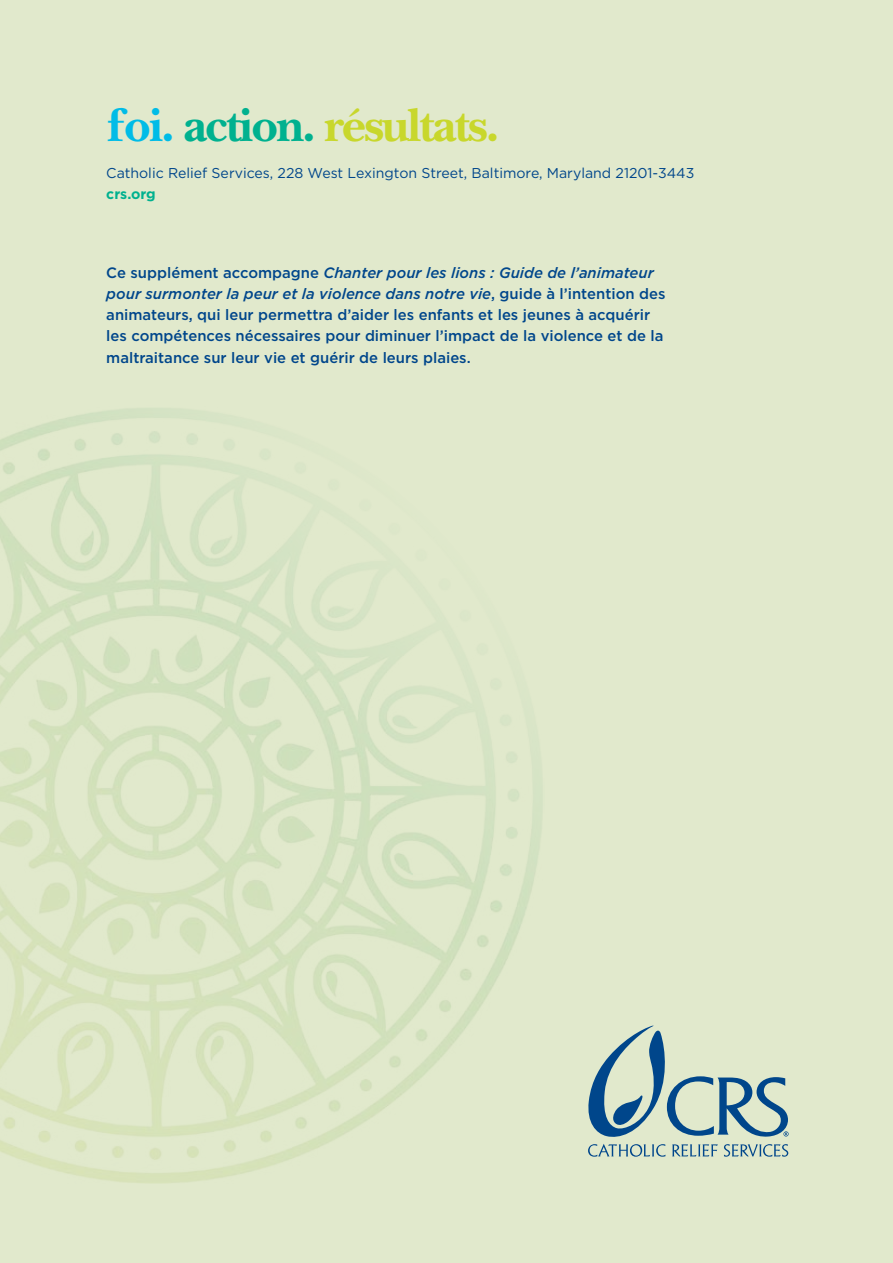
<style>
.page{position:relative;width:893px;height:1263px;background:#e1e9cc}
.page>*{position:absolute;margin:0;border:0;box-sizing:border-box;transform-origin:0 0}
.t1{font:700 48.9px "New Baskerville Std";letter-spacing:-.04em;color:#c8d72c}
.t2{font:500 15px/21px "Gotham";color:#00468b}
.t3{font:14.25px "Gotham";color:#00468b}
.t4{font:700 14.25px "Gotham";color:#00b18f}
.s1{color:#00bce7}
.s2{color:#00b18f}
.s3{font-style:italic}
</style>
<div class="page">
<svg style="left:588px;top:1025px;width:201px;height:132px"></svg>
<h1 class="t1" style="left:106px;top:96px;width:395px"><span class="s1">foi.</span> <span class="s2">action.</span> résultats.</h1>
<p class="t3" style="left:106px;top:164px;width:590px">Catholic Relief Services, 228 West Lexington Street, Baltimore, Maryland 21201‑3443</p>
<p class="t4" style="left:106px;top:184px;width:51px">crs.org</p>
<p class="t2" style="left:106px;top:262px;width:561px">Ce supplément accompagne <span class="s3">Chanter pour les lions : Guide de l’animateur pour surmonter la peur et la violence dans notre vie</span>, guide à l’intention des animateurs, qui leur permettra d’aider les enfants et les jeunes à acquérir les compétences nécessaires pour diminuer l’impact de la violence et de la maltraitance sur leur vie et guérir de leurs plaies.</p>
</div>
